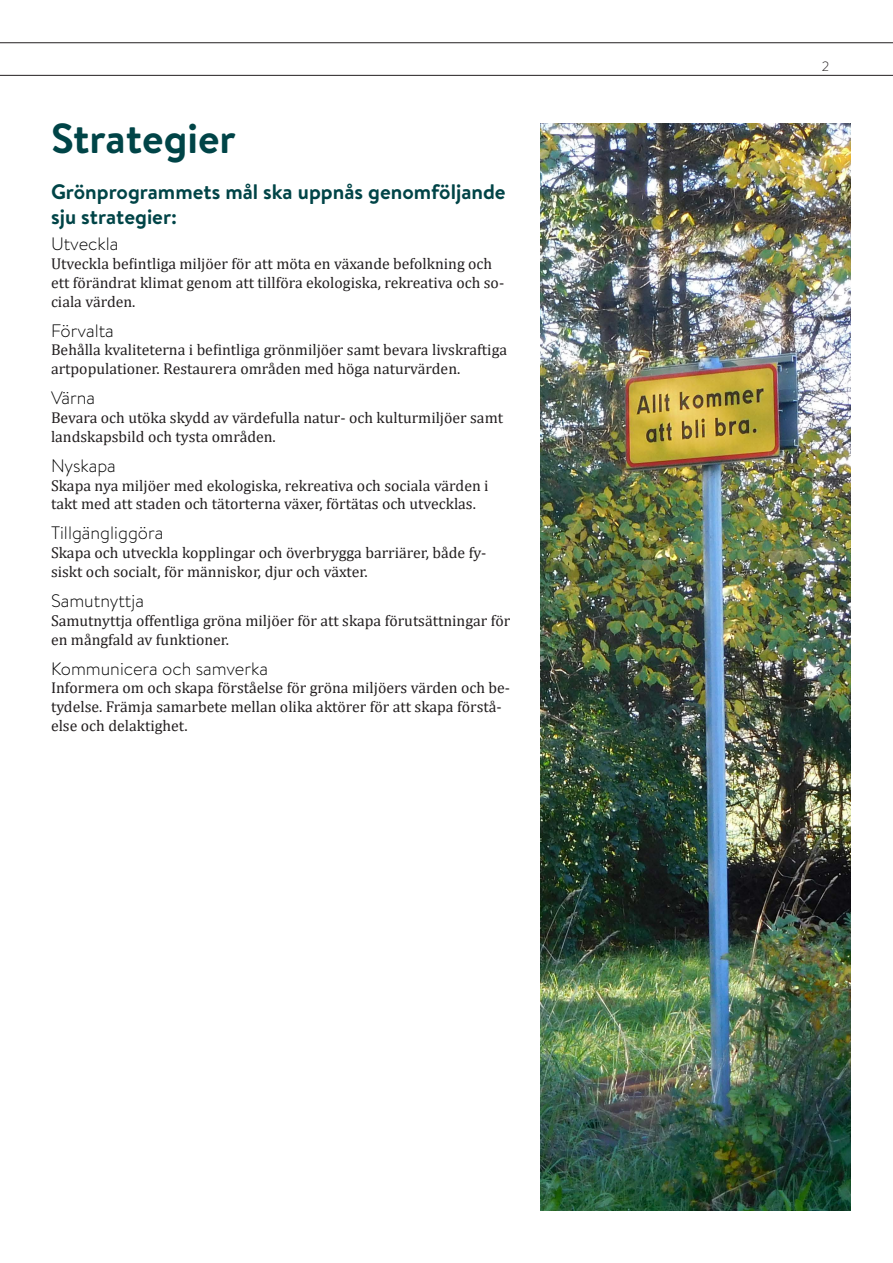
<style>
.page{position:relative;width:893px;height:1263px;background:#fff}
.page>*{position:absolute;margin:0;border:0;box-sizing:border-box;transform-origin:0 0}
.GP__Rubrik1{font:700 42px "Brandon Text";color:#004447}
.GP__Rubrik_3{font:700 21px/25.2px "Brandon Text";color:#004447}
.GP__Rubrik4{font:300 18px "Brandon Text";color:#000}
.GP_BRÖDTEXT_-_vänste{font:15.75px/18.8px "Cambria";color:#231f20}
.t1{font:300 13.5px "Brandon Text";color:#231f20}
</style>
<div class="page">
<hr style="left:0;top:42px;width:893px;height:1px;background:#231f20">
<hr style="left:0;top:75px;width:893px;height:1px;background:#231f20">
<img style="left:540px;top:123px;width:310px;height:1088px">
<p class="GP__Rubrik1" style="left:51px;top:109px;width:186px">Strategier</p>
<p class="GP__Rubrik_3" style="left:51px;top:179px;width:456px">Grönprogrammets mål ska uppnås genomföljande sju strategier:</p>
<p class="GP__Rubrik4" style="left:51px;top:232px;width:69px">Utveckla</p>
<p class="GP_BRÖDTEXT_-_vänste" style="left:51px;top:254px;width:455px">Utveckla befintliga miljöer för att möta en växande befolkning och ett förändrat klimat genom att tillföra ekologiska, rekreativa och so&shy;ciala värden.</p>
<p class="GP__Rubrik4" style="left:51px;top:318px;width:64px">Förvalta</p>
<p class="GP_BRÖDTEXT_-_vänste" style="left:51px;top:341px;width:457px">Behålla kvaliteterna i befintliga grönmiljöer samt bevara livskraftiga artpopulationer. Restaurera områden med höga naturvärden.</p>
<p class="GP__Rubrik4" style="left:51px;top:386px;width:46px">Värna</p>
<p class="GP_BRÖDTEXT_-_vänste" style="left:51px;top:408px;width:454px">Bevara och utöka skydd av värdefulla natur- och kulturmiljöer samt landskapsbild och tysta områden.</p>
<p class="GP__Rubrik4" style="left:51px;top:453px;width:66px">Nyskapa</p>
<p class="GP_BRÖDTEXT_-_vänste" style="left:51px;top:476px;width:439px">Skapa nya miljöer med ekologiska, rekreativa och sociala värden i takt med att staden och tätorterna växer, förtätas och utvecklas.</p>
<p class="GP__Rubrik4" style="left:51px;top:521px;width:114px">Tillgängliggöra</p>
<p class="GP_BRÖDTEXT_-_vänste" style="left:51px;top:543px;width:437px">Skapa och utveckla kopplingar och överbrygga barriärer, både fy&shy;siskt och socialt, för människor, djur och växter.</p>
<p class="GP__Rubrik4" style="left:51px;top:589px;width:94px">Samutnyttja</p>
<p class="GP_BRÖDTEXT_-_vänste" style="left:51px;top:611px;width:461px">Samutnyttja offentliga gröna miljöer för att skapa förutsättningar för en mångfald av funktioner.</p>
<p class="GP__Rubrik4" style="left:51px;top:656px;width:219px">Kommunicera och samverka</p>
<p class="GP_BRÖDTEXT_-_vänste" style="left:51px;top:679px;width:460px">Informera om och skapa förståelse för gröna miljöers värden och be&shy;tydelse. Främja samarbete mellan olika aktörer för att skapa förstå&shy;else och delaktighet.</p>
<p class="t1" style="left:822px;top:57px;width:9px">2</p>
</div>
